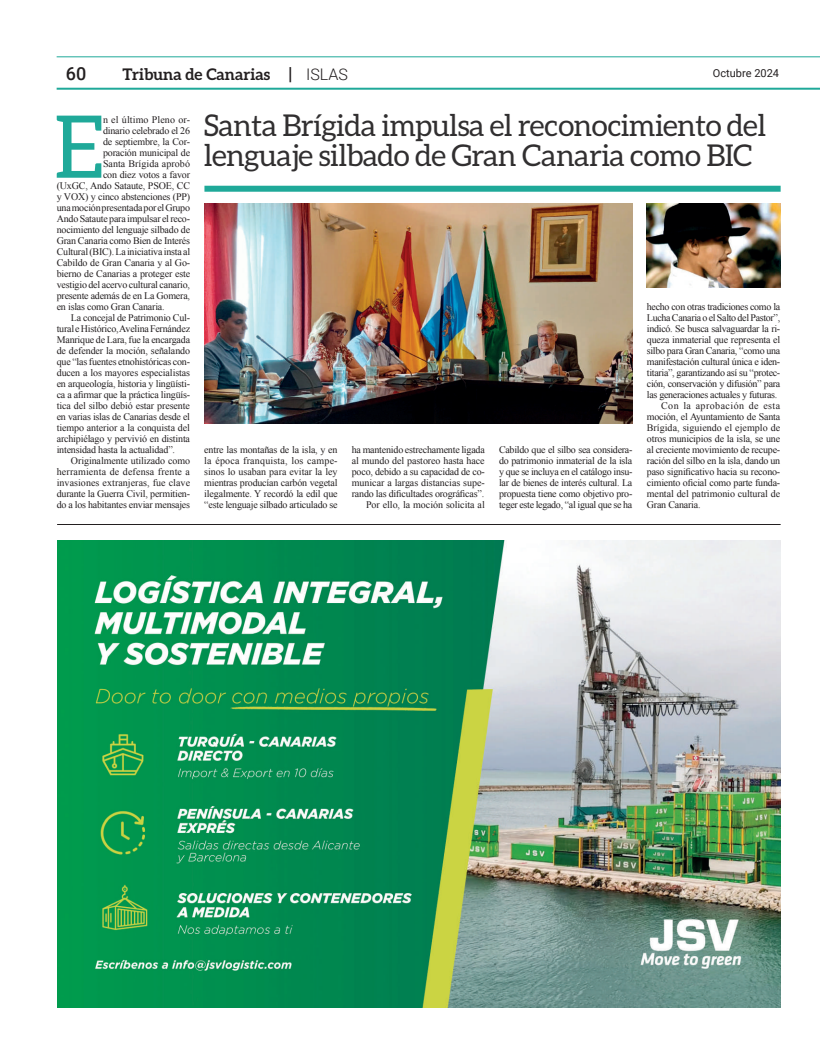
<style>
.page{position:relative;width:820px;height:1049px;background:#fff}
.page>*{position:absolute;margin:0;border:0;box-sizing:border-box;transform-origin:0 0}
.t1{font:86.7px "Aleo";color:#1fa999}
.t2{font:30px "Aleo";letter-spacing:-.02em;color:#312f30}
.t3{font:500 18px "Roboto";color:#231f20}
.t4{font:700 16px "Aleo";color:#231f20}
.t5{font:11px "Roboto";color:#231f20}
.t6{font:10px/11px "Times New Roman";letter-spacing:-.02em;color:#231f20;text-align:justify}
.t7{font:10px "Times New Roman";letter-spacing:.005em;color:#231f20}
.t8{font:10px "Times New Roman";letter-spacing:.015em;color:#231f20}
.t9{font:10px "Times New Roman";letter-spacing:.045em;color:#231f20}
.t10{font:10px "Times New Roman";letter-spacing:.01em;color:#231f20}
.s1{font-family:"Roboto";font-weight:500;font-size:18px}
.s2{font-family:"Roboto";font-weight:300}
</style>
<div class="page">
<hr style="left:57px;top:524px;width:723px;height:1px;background:#231f20">
<div style="left:204px;top:186px;width:576px;height:6px;background:#1fa999"></div>
<hr style="left:57px;top:88px;width:762px;height:2px;background:#1fa999">
<hr style="left:57px;top:57px;width:762px;height:1px;background:#1fa999">
<img style="left:204px;top:204px;width:428px;height:220px">
<img style="left:646px;top:204px;width:134px;height:84px">
<img style="left:57px;top:541px;width:723px;height:467px">
<h3 class="t3" style="left:66px;top:61px;width:22px">60</h3>
<h3 class="t4" style="left:122px;top:65px;width:227px">Tribuna de Canarias <span class="s1">|</span> <span class="s2">ISLAS</span></h3>
<p class="t5" style="left:712px;top:66px;width:68px">Octubre 2024</p>
<h1 class="t1" style="left:54px;top:98px;width:52px">E</h1>
<p class="t10" style="left:103px;top:113px;width:89px">n el último Pleno or-</p>
<p class="t6" style="left:103px;top:125px;width:89px">dinario celebrado el 26</p>
<p class="t6" style="left:103px;top:136px;width:89px">de septiembre, la Cor-</p>
<p class="t6" style="left:103px;top:147px;width:89px">poración municipal de</p>
<p class="t7" style="left:103px;top:157px;width:88px">Santa Brígida aprobó</p>
<p class="t6" style="left:103px;top:169px;width:88px">con diez votos a favor</p>
<p class="t6" style="left:57px;top:180px;width:135px">(UxGC, Ando Sataute, PSOE, CC</p>
<p class="t6" style="left:57px;top:191px;width:135px">y VOX) y cinco abstenciones (PP)</p>
<p class="t6" style="left:57px;top:202px;width:135px">una moción presentada por el Grupo</p>
<p class="t6" style="left:57px;top:213px;width:135px">Ando Sataute para impulsar el reco-</p>
<p class="t6" style="left:57px;top:224px;width:135px">nocimiento del lenguaje silbado de</p>
<p class="t6" style="left:57px;top:235px;width:135px">Gran Canaria como Bien de Interés</p>
<p class="t6" style="left:57px;top:246px;width:135px">Cultural (BIC). La iniciativa insta al</p>
<p class="t6" style="left:57px;top:257px;width:135px">Cabildo de Gran Canaria y al Go-</p>
<p class="t6" style="left:57px;top:268px;width:135px">bierno de Canarias a proteger este</p>
<p class="t6" style="left:57px;top:279px;width:135px">vestigio del acervo cultural canario,</p>
<p class="t6" style="left:57px;top:290px;width:135px">presente además de en La Gomera,</p>
<p class="t6" style="left:57px;top:301px;width:109px">en islas como Gran Canaria.</p>
<p class="t6" style="left:71px;top:312px;width:121px">La concejal de Patrimonio Cul-</p>
<p class="t6" style="left:57px;top:323px;width:135px">tural e Histórico, Avelina Fernández</p>
<p class="t6" style="left:57px;top:334px;width:135px">Manrique de Lara, fue la encargada</p>
<p class="t6" style="left:57px;top:345px;width:135px">de defender la moción, señalando</p>
<p class="t6" style="left:57px;top:356px;width:135px">que “las fuentes etnohistóricas con-</p>
<p class="t6" style="left:57px;top:367px;width:135px">ducen a los mayores especialistas</p>
<p class="t6" style="left:57px;top:378px;width:135px">en arqueología, historia y lingüísti-</p>
<p class="t6" style="left:57px;top:389px;width:135px">ca a afirmar que la práctica lingüís-</p>
<p class="t6" style="left:57px;top:400px;width:135px">tica del silbo debió estar presente</p>
<p class="t6" style="left:57px;top:411px;width:135px">en varias islas de Canarias desde el</p>
<p class="t6" style="left:57px;top:422px;width:135px">tiempo anterior a la conquista del</p>
<p class="t6" style="left:57px;top:433px;width:135px">archipiélago y pervivió en distinta</p>
<p class="t6" style="left:57px;top:444px;width:120px">intensidad hasta la actualidad”.</p>
<p class="t6" style="left:71px;top:455px;width:121px">Originalmente utilizado como</p>
<p class="t8" style="left:57px;top:465px;width:135px">herramienta de defensa frente a</p>
<p class="t7" style="left:57px;top:476px;width:135px">invasiones extranjeras, fue clave</p>
<p class="t6" style="left:57px;top:488px;width:135px">durante la Guerra Civil, permitien-</p>
<p class="t6" style="left:57px;top:499px;width:135px">do a los habitantes enviar mensajes</p>
<h2 class="t2" style="left:204px;top:108px;width:563px">Santa Brígida impulsa el reconocimiento del</h2>
<h2 class="t2" style="left:204px;top:138px;width:549px">lenguaje silbado de Gran Canaria como BIC</h2>
<p class="t6" style="left:204px;top:444px;width:135px">entre las montañas de la isla, y en la época franquista, los campe&shy;sinos lo usaban para evitar la ley mientras producían carbón vegetal ilegalmente. Y recordó la edil que “este lenguaje silbado articulado se</p>
<p class="t6" style="left:351px;top:444px;width:134px;text-align:right">ha mantenido estrechamente ligada al mundo del pastoreo hasta hace poco, debido a su capacidad de co&shy;municar a largas distancias supe&shy;rando las dificultades orográficas”.<br>Por ello, la moción solicita al</p>
<p class="t6" style="left:499px;top:444px;width:135px">Cabildo que el silbo sea considera&shy;do patrimonio inmaterial de la isla y que se incluya en el catálogo insu&shy;lar de bienes de interés cultural. La propuesta tiene como objetivo pro&shy;teger este legado, “al igual que se ha</p>
<p class="t6" style="left:646px;top:301px;width:135px">hecho con otras tradiciones como la</p>
<p class="t6" style="left:646px;top:312px;width:135px">Lucha Canaria o el Salto del Pastor”,</p>
<p class="t6" style="left:646px;top:323px;width:135px">indicó. Se busca salvaguardar la ri-</p>
<p class="t6" style="left:646px;top:334px;width:135px">queza inmaterial que representa el</p>
<p class="t6" style="left:646px;top:345px;width:135px">silbo para Gran Canaria, “como una</p>
<p class="t6" style="left:646px;top:356px;width:135px">manifestación cultural única e iden-</p>
<p class="t6" style="left:646px;top:367px;width:135px">titaria”, garantizando así su “protec-</p>
<p class="t6" style="left:646px;top:378px;width:135px">ción, conservación y difusión” para</p>
<p class="t6" style="left:646px;top:389px;width:132px">las generaciones actuales y futuras.</p>
<p class="t9" style="left:660px;top:399px;width:121px">Con la aprobación de esta</p>
<p class="t6" style="left:646px;top:411px;width:135px">moción, el Ayuntamiento de Santa</p>
<p class="t7" style="left:646px;top:421px;width:135px">Brígida, siguiendo el ejemplo de</p>
<p class="t6" style="left:646px;top:433px;width:135px">otros municipios de la isla, se une</p>
<p class="t6" style="left:646px;top:444px;width:135px">al creciente movimiento de recupe-</p>
<p class="t6" style="left:646px;top:455px;width:135px">ración del silbo en la isla, dando un</p>
<p class="t6" style="left:646px;top:466px;width:135px">paso significativo hacia su recono-</p>
<p class="t6" style="left:646px;top:477px;width:135px">cimiento oficial como parte funda-</p>
<p class="t6" style="left:646px;top:488px;width:135px">mental del patrimonio cultural de</p>
<p class="t6" style="left:646px;top:499px;width:55px">Gran Canaria.</p>
</div>
